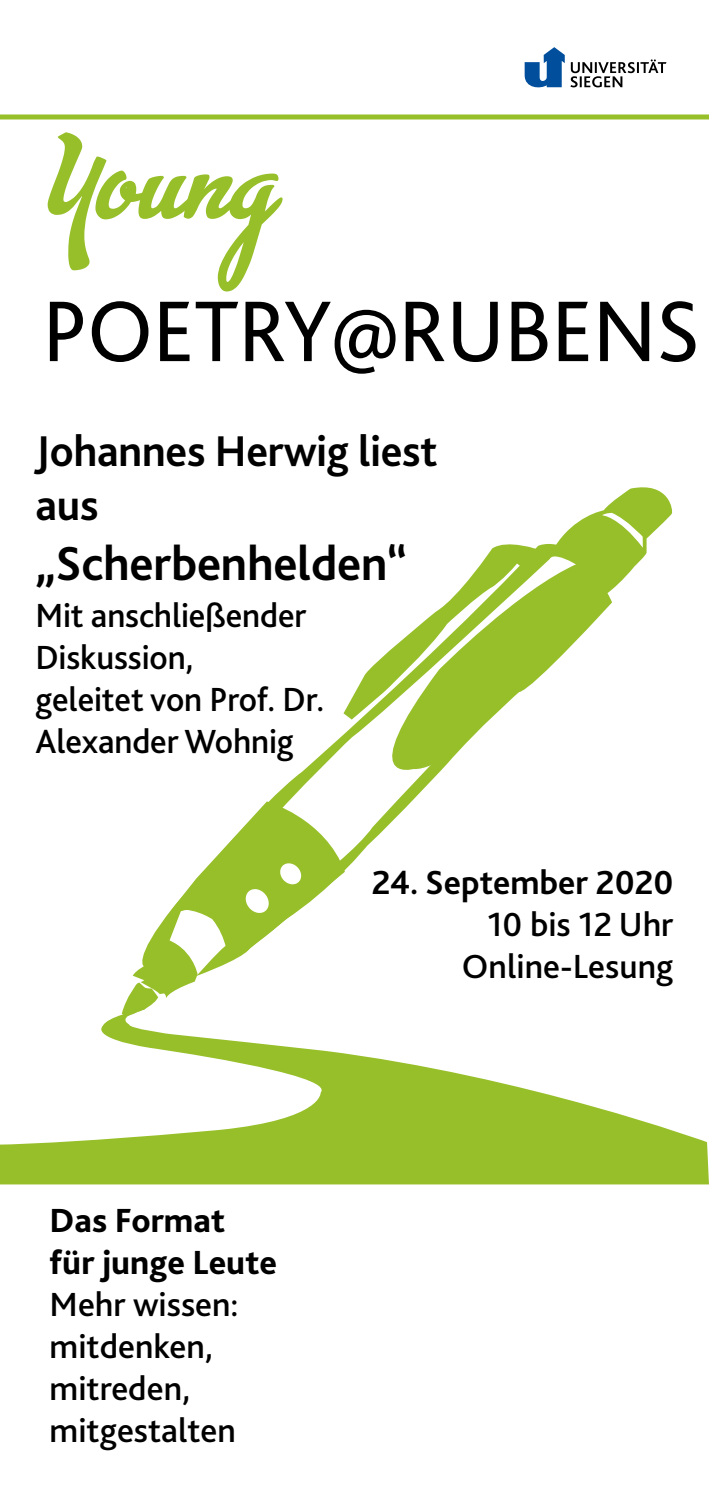
<style>
.page{position:relative;width:709px;height:1489px;background:#fff}
.page>*{position:absolute;margin:0;border:0;box-sizing:border-box;transform-origin:0 0}
.t1{font:700 97.5px "Advertising Script";color:#97bf29}
.t2{font:90px "Bliss 2";letter-spacing:-.005em;color:#000}
.t3{font:700 50px "Bliss 2";letter-spacing:-.005em;color:#000}
.t4{font:700 45px/54px "Bliss 2";letter-spacing:-.005em;color:#000}
.t5{font:500 35px/42px "Bliss 2";letter-spacing:-.005em;color:#000}
.t6{font:800 35px/42px "Bliss 2";color:#000}
.t7{font:700 35px "Bliss 2";color:#000}
</style>
<div class="page">
<svg style="left:524px;top:47px;width:142px;height:41px"></svg>
<div style="left:0;top:114px;width:709px;height:5px;background:#97bf29"></div>
<svg style="left:0;top:1013px;width:709px;height:171px"></svg>
<svg style="left:269px;top:544px;width:343px;height:326px"></svg>
<svg style="left:122px;top:801px;width:223px;height:215px"></svg>
<svg style="left:554px;top:487px;width:119px;height:114px"></svg>
<h1 class="t1" style="left:50px;top:128px;width:229px">Young</h1>
<h2 class="t2" style="left:43px;top:275px;width:659px">POETRY@RUBENS</h2>
<p class="t4" style="left:35px;top:423px;width:403px">Johannes Herwig liest aus</p>
<h3 class="t3" style="left:35px;top:532px;width:373px">„Scherbenhelden“</h3>
<p class="t5" style="left:35px;top:593px;width:290px">Mit anschließender<br>Diskussion,<br>geleitet von Prof. Dr.<br>Alexander Wohnig</p>
<p class="t6" style="left:50px;top:1197px;width:229px">Das Format für junge Leute</p>
<p class="t5" style="left:50px;top:1281px;width:190px">Mehr wissen: mitdenken, mitreden, mitgestalten</p>
<p class="t7" style="left:372px;top:860px;width:303px">24. September 2020</p>
<p class="t5" style="left:462px;top:902px;width:213px;text-align:right">10 bis 12 Uhr<br>Online-Lesung</p>
</div>
